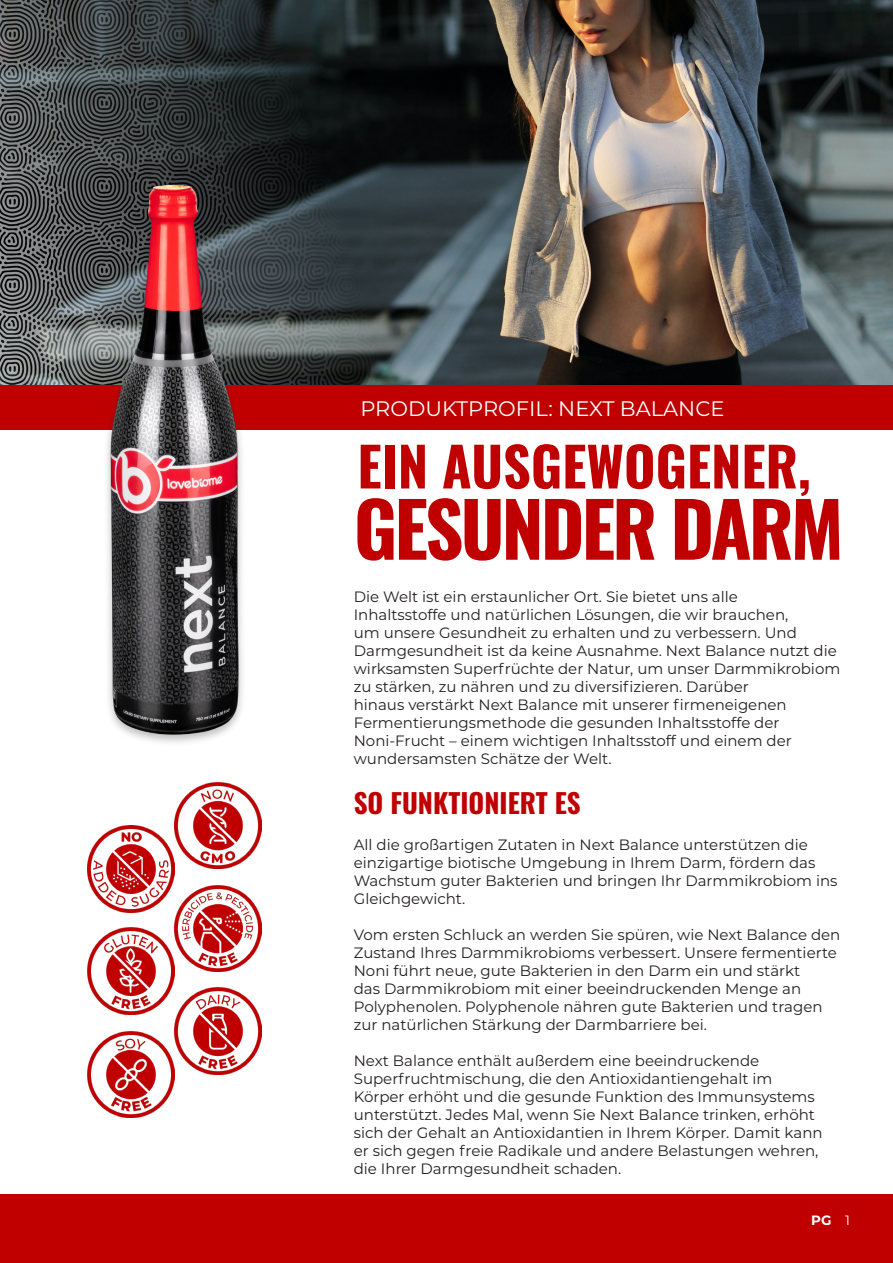
<style>
.page{position:relative;width:893px;height:1263px;background:#fff}
.page>*{position:absolute;margin:0;border:0;box-sizing:border-box;transform-origin:0 0}
.t1{font:75px "Oswald";letter-spacing:-.04em;color:#c00000}
.t2{font:54px "Oswald";color:#c00000}
.t3{font:27px "Oswald";color:#c00000}
.t4{font:21px "Montserrat";color:#fff}
.t5{font:15px/18px "Montserrat";color:#231f20}
.t6{font:700 13.5px "Montserrat";color:#fff}
.s1{font-weight:400}
</style>
<div class="page">
<div style="left:0;top:1195px;width:893px;height:68px;background:#c00000"></div>
<div style="left:0;top:384px;width:893px;height:46px;background:#c00000"></div>
<img style="left:0;top:0;width:893px;height:384px">
<img style="left:0;top:144px;width:416px;height:599px">
<img style="left:175px;top:988px;width:86px;height:86px">
<img style="left:88px;top:928px;width:87px;height:86px">
<img style="left:175px;top:885px;width:86px;height:87px">
<img style="left:175px;top:782px;width:86px;height:87px">
<img style="left:88px;top:1031px;width:87px;height:87px">
<img style="left:88px;top:825px;width:87px;height:87px">
<p class="t4" style="left:360px;top:394px;width:366px">PRODUKTPROFIL: NEXT BALANCE</p>
<p class="t2" style="left:357px;top:418px;width:455px">EIN AUSGEWOGENER,</p>
<p class="t1" style="left:354px;top:462px;width:491px">GESUNDER DARM</p>
<p class="t5" style="left:354px;top:587px;width:488px">Die Welt ist ein erstaunlicher Ort. Sie bietet uns alle<br>Inhaltsstoffe und natürlichen Lösungen, die wir brauchen,<br>um unsere Gesundheit zu erhalten und zu verbessern. Und Darmgesundheit ist da keine Ausnahme. Next Balance nutzt die wirksamsten Superfrüchte der Natur, um unser Darmmikrobiom zu stärken, zu nähren und zu diversifizieren. Darüber<br>hinaus verstärkt Next Balance mit unserer firmeneigenen Fermentierungsmethode die gesunden Inhaltsstoffe der Noni-Frucht – einem wichtigen Inhaltsstoff und einem der wundersamsten Schätze der Welt.</p>
<p class="t3" style="left:354px;top:779px;width:228px">SO FUNKTIONIERT ES</p>
<p class="t5" style="left:354px;top:835px;width:485px">All die großartigen Zutaten in Next Balance unterstützen die einzigartige biotische Umgebung in Ihrem Darm, fördern das Wachstum guter Bakterien und bringen Ihr Darmmikrobiom ins Gleichgewicht.</p>
<p class="t5" style="left:354px;top:925px;width:488px">Vom ersten Schluck an werden Sie spüren, wie Next Balance den Zustand Ihres Darmmikrobioms verbessert. Unsere fermentierte Noni führt neue, gute Bakterien in den Darm ein und stärkt<br>das Darmmikrobiom mit einer beeindruckenden Menge an Polyphenolen. Polyphenole nähren gute Bakterien und tragen zur natürlichen Stärkung der Darmbarriere bei.</p>
<p class="t5" style="left:354px;top:1051px;width:470px">Next Balance enthält außerdem eine beeindruckende Superfruchtmischung, die den Antioxidantiengehalt im Körper erhöht und die gesunde Funktion des Immunsystems unterstützt. Jedes Mal, wenn Sie Next Balance trinken, erhöht sich der Gehalt an Antioxidantien in Ihrem Körper. Damit kann er sich gegen freie Radikale und andere Belastungen wehren, die Ihrer Darmgesundheit schaden.</p>
<p class="t6" style="left:811px;top:1210px;width:40px">PG <span class="s1">1</span></p>
</div>
